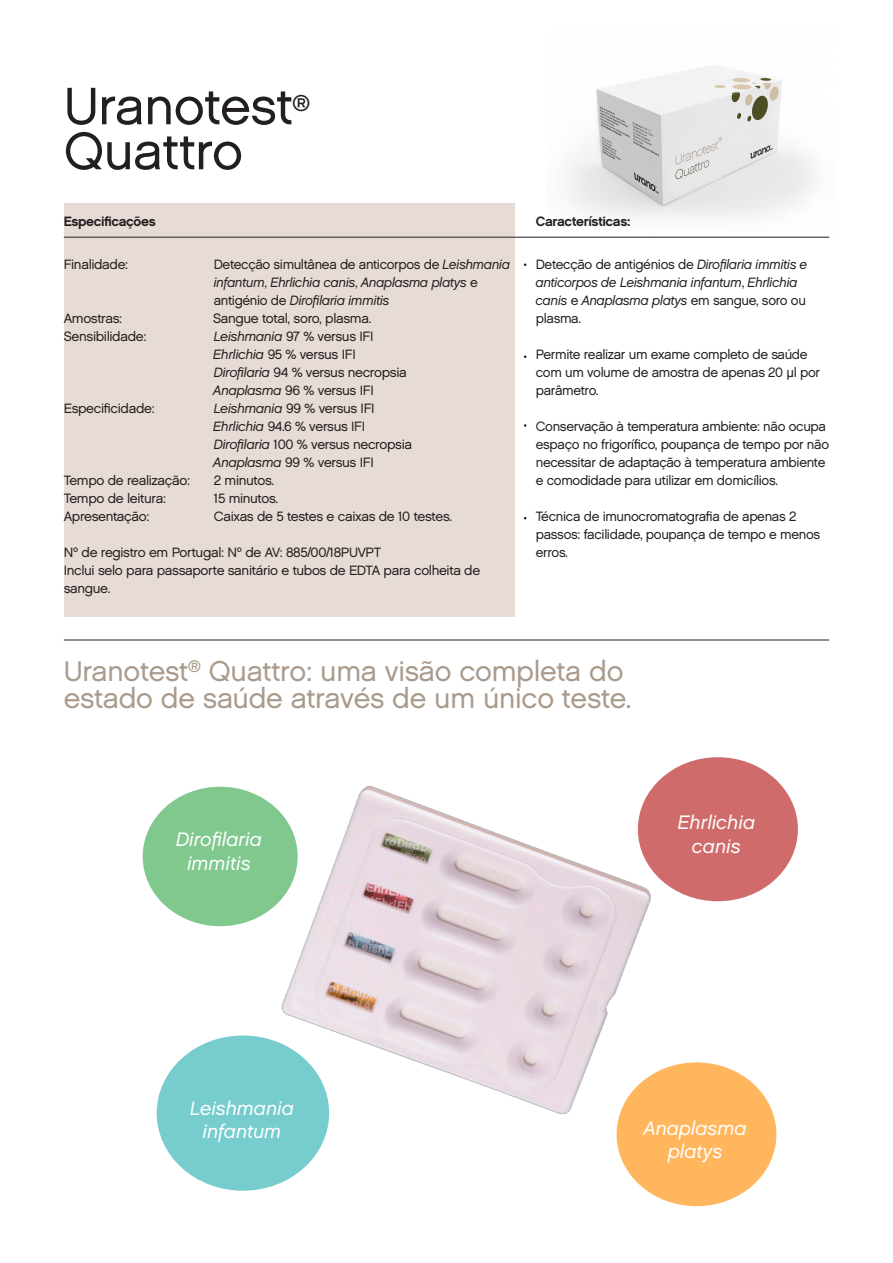
<style>
.page{position:relative;width:893px;height:1263px;background:#fff}
.page>*{position:absolute;margin:0;border:0;box-sizing:border-box;transform-origin:0 0}
.t1{font:52.5px "Chalet London Nineteen Sixty";letter-spacing:-.01em;color:#231f20}
.t2{font:28.5px "Chalet London Nineteen Sixty";letter-spacing:-.01em;color:#a99a8c}
.t3{font:22.8px "Chalet London Nineteen Sixty";color:#231f20}
.t4{font:19.5px "Chalet Oblique London";color:#fff}
.t5{font:13.5px/18px "Chalet London Nineteen Sixty";letter-spacing:-.025em;color:#231f20}
.t6{font:13.5px/18px "Chalet Oblique London";letter-spacing:-.025em;color:#231f20}
.t7{font:13.5px "Chalet New York Nineteen Sixty";letter-spacing:-.025em;color:#231f20}
.s1{font-family:"Chalet Oblique London"}
.s2{font-family:"Chalet London Nineteen Sixty"}
.s3{font-family:"Arial Narrow"}
</style>
<div class="page">
<img style="left:546px;top:65px;width:284px;height:173px">
<div style="left:64px;top:203px;width:450px;height:414px;background:#e6dcd5"></div>
<hr style="left:64px;top:237px;width:765px;height:1px;background:#231f20">
<hr style="left:64px;top:640px;width:765px;height:1px;background:#231f20">
<img style="left:142px;top:757px;width:656px;height:450px">
<div style="left:143px;top:787px;width:155px;height:139px;background:#80c88e;border-radius:50%"></div>
<div style="left:617px;top:1062px;width:159px;height:144px;background:#ffb65c;border-radius:50%"></div>
<div style="left:157px;top:1035px;width:172px;height:156px;background:#77ccce;border-radius:50%"></div>
<div style="left:638px;top:757px;width:160px;height:144px;background:#cf6c6b;border-radius:50%"></div>
<p class="t1" style="left:64px;top:74px;width:230px">Uranotest</p>
<p class="t3" style="left:292px;top:89px;width:20px">®</p>
<p class="t1" style="left:64px;top:119px;width:181px">Quattro</p>
<p class="t7" style="left:64px;top:213px;width:93px">Especificações</p>
<p class="t7" style="left:536px;top:213px;width:96px">Características:</p>
<p class="t5" style="left:64px;top:255px;width:66px">Finalidade:</p>
<p class="t5" style="left:214px;top:255px;width:298px">Detecção simultânea de anticorpos de <span class="s1">Leishmania</span></p>
<p class="t6" style="left:214px;top:273px;width:266px">infantum<span class="s2">,</span> Ehrlichia canis<span class="s2">,</span> Anaplasma platys <span class="s2">e</span></p>
<p class="t6" style="left:214px;top:291px;width:177px"><span class="s2">antigénio de</span> Dirofilaria immitis</p>
<p class="t5" style="left:64px;top:309px;width:60px">Amostras:</p>
<p class="t5" style="left:213px;top:309px;width:160px">Sangue total, soro, plasma.</p>
<p class="t5" style="left:64px;top:327px;width:84px">Sensibilidade:</p>
<p class="t5" style="left:214px;top:327px;width:161px"><span class="s1">Leishmania</span> 97 % versus IFI</p>
<p class="t5" style="left:213px;top:345px;width:144px"><span class="s1">Ehrlichia</span> 95 % versus IFI</p>
<p class="t5" style="left:214px;top:363px;width:195px"><span class="s1">Dirofilaria</span> 94 % versus necropsia</p>
<p class="t5" style="left:213px;top:381px;width:162px"><span class="s1">Anaplasma</span> 96 % versus IFI</p>
<p class="t5" style="left:64px;top:399px;width:93px">Especificidade:</p>
<p class="t5" style="left:214px;top:399px;width:162px"><span class="s1">Leishmania</span> 99 % versus IFI</p>
<p class="t5" style="left:213px;top:417px;width:154px"><span class="s1">Ehrlichia</span> 94.6 % versus IFI</p>
<p class="t5" style="left:214px;top:435px;width:200px"><span class="s1">Dirofilaria</span> 100 % versus necropsia</p>
<p class="t5" style="left:213px;top:453px;width:162px"><span class="s1">Anaplasma</span> 99 % versus IFI</p>
<p class="t5" style="left:64px;top:471px;width:128px">Tempo de realização:</p>
<p class="t5" style="left:214px;top:471px;width:62px">2 minutos.</p>
<p class="t5" style="left:64px;top:489px;width:104px">Tempo de leitura:</p>
<p class="t5" style="left:214px;top:489px;width:66px">15 minutos.</p>
<p class="t5" style="left:64px;top:507px;width:87px">Apresentação:</p>
<p class="t5" style="left:214px;top:507px;width:240px">Caixas de 5 testes e caixas de 10 testes.</p>
<p class="t5" style="left:64px;top:543px;width:319px">Nº de registro em Portugal: Nº de AV: 885/00/18PUVPT</p>
<p class="t5" style="left:64px;top:561px;width:418px">Inclui selo para passaporte sanitário e tubos de EDTA para colheita de sangue.</p>
<p class="t6" style="left:536px;top:255px;width:273px"><span class="s2">Detecção de antigénios de</span> Dirofilaria immitis e anticorpos de Leishmania infantum<span class="s2">,</span> Ehrlichia canis <span class="s2">e</span> Anaplasma platys <span class="s2">em sangue, soro ou plasma.</span></p>
<p class="t5" style="left:536px;top:345px;width:286px">Permite realizar um exame completo de saúde com um volume de amostra de apenas 20 <span class="s3">µ</span>l por parâmetro.</p>
<p class="t5" style="left:536px;top:417px;width:295px">Conservação à temperatura ambiente: não ocupa espaço no frigorífico, poupança de tempo por não necessitar de adaptação à temperatura ambiente e comodidade para utilizar em domicílios.</p>
<p class="t5" style="left:536px;top:507px;width:286px">Técnica de imunocromatografia de apenas 2 passos: facilidade, poupança de tempo e menos erros.</p>
<p class="t2" style="left:64px;top:654px;width:561px">Uranotest<sup>®</sup> Quattro: uma visão completa do</p>
<p class="t2" style="left:64px;top:681px;width:569px">estado de saúde através de um único teste.</p>
<p class="t4" style="left:176px;top:828px;width:87px">Dirofilaria</p>
<p class="t4" style="left:187px;top:851px;width:65px">immitis</p>
<p class="t4" style="left:678px;top:811px;width:79px">Ehrlichia</p>
<p class="t4" style="left:692px;top:834px;width:50px">canis</p>
<p class="t4" style="left:190px;top:1096px;width:106px">Leishmania</p>
<p class="t4" style="left:203px;top:1119px;width:80px">infantum</p>
<p class="t4" style="left:644px;top:1116px;width:105px">Anaplasma</p>
<p class="t4" style="left:668px;top:1139px;width:56px">platys</p>
</div>
